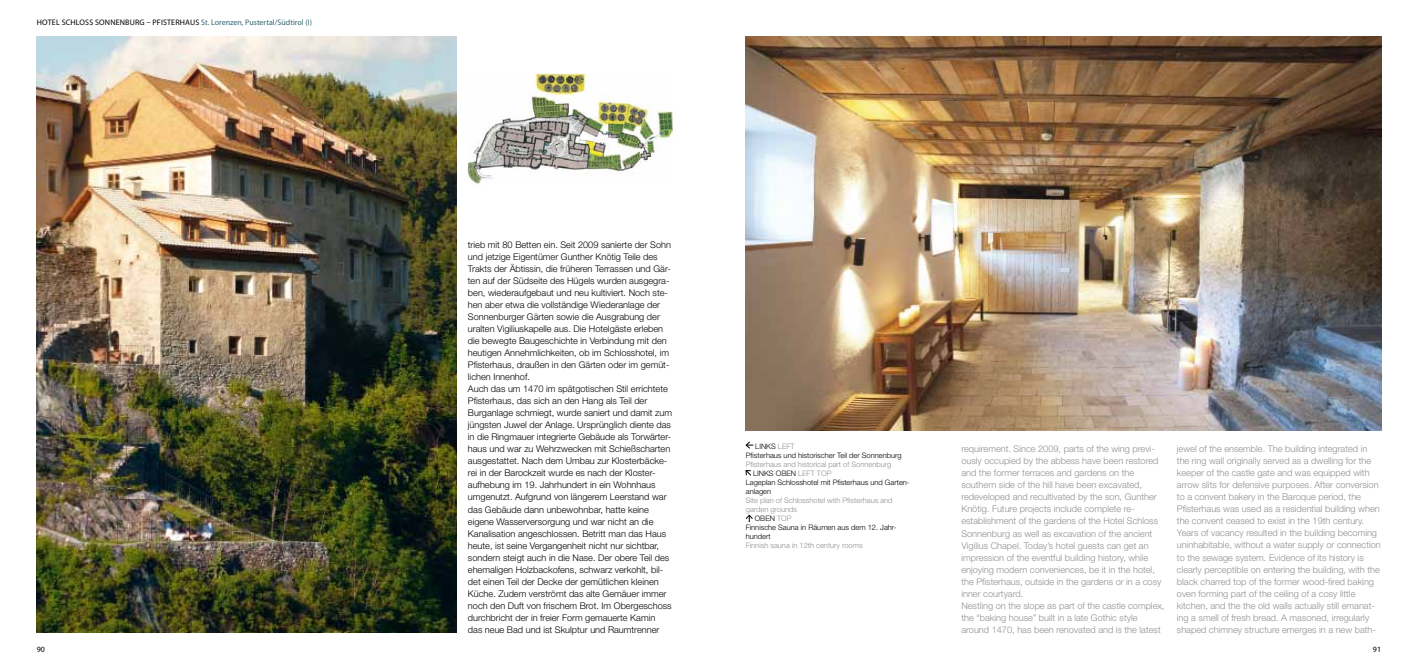
<style>
.page{position:relative;width:1418px;height:667px;background:#fff}
.page>*{position:absolute;margin:0;border:0;box-sizing:border-box;transform-origin:0 0}
.t1{font:300 9.2px/12px "Helvetica Neue";color:#000}
.t2{font:300 9.2px/12px "Helvetica Neue";color:#8c9094}
.t3{font:8px "Myriad Pro";letter-spacing:.02em;color:#000}
.t4{font:300 7.5px/9px "Helvetica Neue";color:#000}
.t5{font:300 7.5px "Helvetica Neue";color:#8c9094}
.s1{color:#316570}
.s2{color:#8c9094}
</style>
<div class="page">
<img style="left:746px;top:36px;width:634px;height:394px">
<img style="left:37px;top:36px;width:419px;height:596px">
<img style="left:468px;top:74px;width:204px;height:110px">
<svg style="left:745px;top:441px;width:8px;height:7px"></svg>
<svg style="left:745px;top:470px;width:6px;height:5px"></svg>
<svg style="left:745px;top:514px;width:8px;height:7px"></svg>
<p class="t3" style="left:37px;top:17px;width:276px">HOTEL SCHLOSS SONNENBURG – PFISTERHAUS <span class="s1">ST. LORENZEN, PUSTERTAL/SÜDTIROL (I)</span></p>
<p class="t1" style="left:468px;top:238px;width:206px">trieb mit 80 Betten ein. Seit 2009 sanierte der Sohn und jetzige Eigentümer Gunther Knötig Teile des Trakts der Äbtissin, die früheren Terrassen und Gär&shy;ten auf der Südseite des Hügels wurden ausgegra&shy;ben, wiederaufgebaut und neu kultiviert. Noch ste&shy;hen aber etwa die vollständige Wiederanlage der Sonnenburger Gärten sowie die Ausgrabung der uralten Vigiliuskapelle aus. Die Hotelgäste erleben die bewegte Baugeschichte in Verbindung mit den heutigen Annehmlichkeiten, ob im Schlosshotel, im Pfisterhaus, draußen in den Gärten oder im gemüt&shy;lichen Innenhof.<br>Auch das um 1470 im spätgotischen Stil errichtete Pfisterhaus, das sich an den Hang als Teil der Burganlage schmiegt, wurde saniert und damit zum jüngsten Juwel der Anlage. Ursprünglich diente das in die Ringmauer integrierte Gebäude als Torwärter&shy;haus und war zu Wehrzwecken mit Schießscharten ausgestattet. Nach dem Umbau zur Klosterbäcke&shy;rei in der Barockzeit wurde es nach der Kloster&shy;aufhebung im 19. Jahrhundert in ein Wohnhaus umgenutzt. Aufgrund von längerem Leerstand war das Gebäude dann unbewohnbar, hatte keine eigene Wasserversorgung und war nicht an die Kanalisation angeschlossen. Betritt man das Haus heute, ist seine Vergangenheit nicht nur sichtbar, sondern steigt auch in die Nase. Der obere Teil des ehemaligen Holzbackofens, schwarz verkohlt, bil&shy;det einen Teil der Decke der gemütlichen kleinen Küche. Zudem verströmt das alte Gemäuer immer noch den Duft von frischem Brot. Im Obergeschoss durchbricht der in freier Form gemauerte Kamin<br>das neue Bad und ist Skulptur und Raumtrenner</p>
<p class="t4" style="left:755px;top:441px;width:9px">Links</p>
<p class="t5" style="left:778px;top:441px;width:16px">LEFt</p>
<p class="t4" style="left:746px;top:450px;width:157px">Pfisterhaus und historischer Teil der Sonnenburg</p>
<p class="t5" style="left:746px;top:459px;width:147px">Pfisterhaus and historical part of Sonnenburg</p>
<p class="t4" style="left:753px;top:468px;width:5px">links</p>
<p class="t4" style="left:775px;top:468px;width:6px">oben</p>
<p class="t5" style="left:798px;top:468px;width:6px">left</p>
<p class="t5" style="left:817px;top:468px;width:6px">top</p>
<p class="t4" style="left:746px;top:477px;width:165px">Lageplan Schlosshotel mit Pfisterhaus und Garten&shy;anlagen</p>
<p class="t5" style="left:746px;top:495px;width:148px">Site plan of Schlosshotel with Pfisterhaus and</p>
<p class="t5" style="left:746px;top:504px;width:53px">garden grounds</p>
<p class="t4" style="left:754px;top:513px;width:29px">OBEN <span class="s2">top</span></p>
<p class="t4" style="left:746px;top:522px;width:151px">Finnische Sauna in Räumen aus dem 12. Jahr-</p>
<p class="t4" style="left:746px;top:531px;width:26px">hundert</p>
<p class="t5" style="left:746px;top:540px;width:118px">Finnish sauna in 12th century rooms</p>
<p class="t2" style="left:961px;top:442px;width:204px">requirement. Since 2009, parts of the wing previ&shy;ously occupied by the abbess have been restored and the former terraces and gardens on the southern side of the hill have been excavated, redeveloped and recultivated by the son, Gunther Knötig. Future projects include complete re&shy;establishment of the gardens of the Hotel Schloss Sonnenburg as well as excavation of the ancient Vigilius Chapel. Today’s hotel guests can get an impression of the eventful building history, while enjoying modern conveniences, be it in the hotel, the Pfisterhaus, outside in the gardens or in a cosy inner courtyard.<br>Nestling on the slope as part of the castle complex, the “baking house” built in a late Gothic style around 1470, has been renovated and is the latest</p>
<p class="t2" style="left:1176px;top:442px;width:205px">jewel of the ensemble. The building integrated in the ring wall originally served as a dwelling for the keeper of the castle gate and was equipped with arrow slits for defensive purposes. After conversion to a convent bakery in the Baroque period, the Pfisterhaus was used as a residential building when the convent ceased to exist in the 19th century.<br>Years of vacancy resulted in the building becoming uninhabitable, without a water supply or connection to the sewage system. Evidence of its history is clearly perceptible on entering the building, with the black charred top of the former wood-fired baking oven forming part of the ceiling of a cosy little kitchen, and the the old walls actually still emanat&shy;ing a smell of fresh bread. A masoned, irregularly shaped chimney structure emerges in a new bath-</p>
<p class="t3" style="left:37px;top:643px;width:10px">90</p>
<p class="t3" style="left:1372px;top:643px;width:10px">91</p>
</div>
